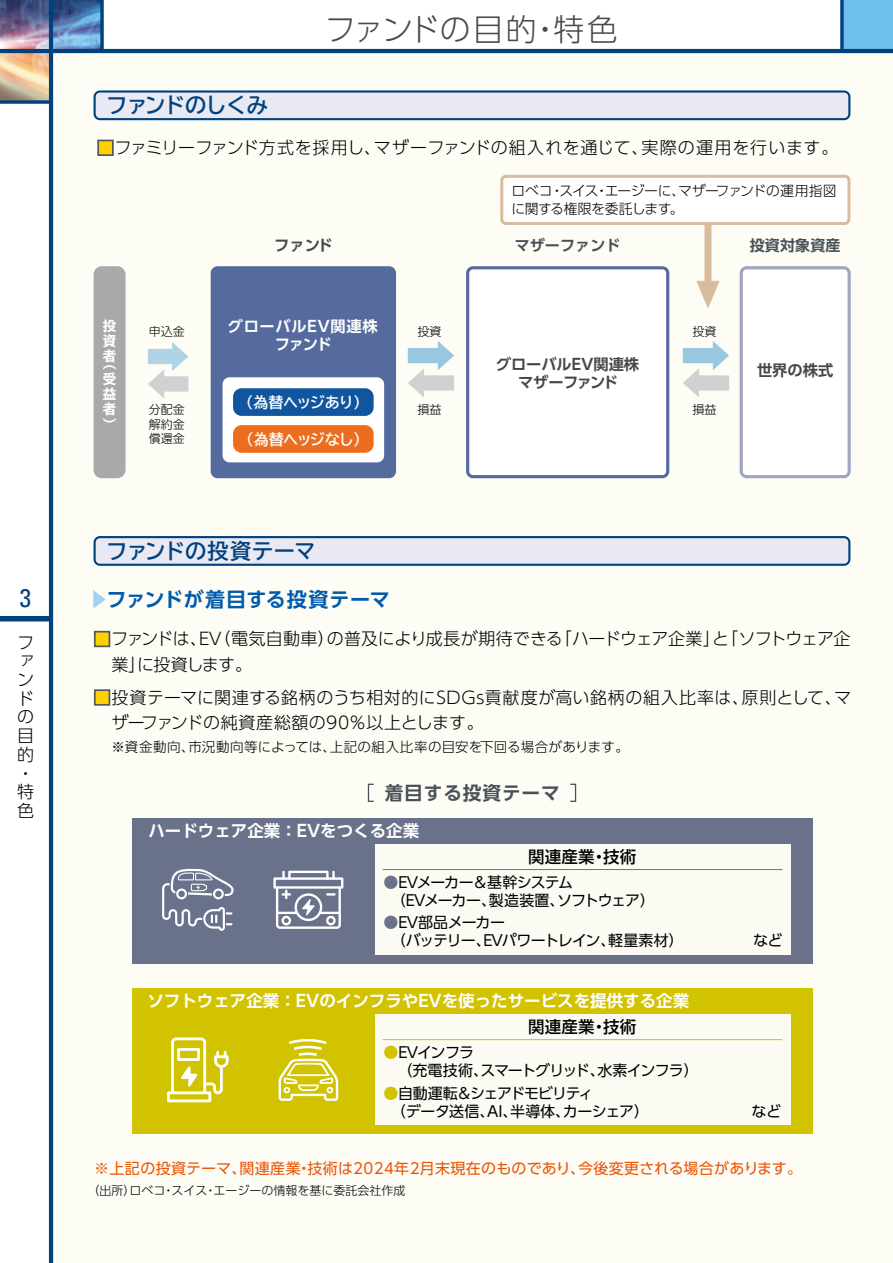
<style>
.page{position:relative;width:893px;height:1263px;background:#fff}
.page>*{position:absolute;margin:0;border:0;box-sizing:border-box;transform-origin:0 0}
.t1{font:300 30.9px "UD Shin Go Pro";letter-spacing:.005em;color:#4c4948}
.t2{font:condensed 25.5px "Univers";color:#00417e}
.t3{font:700 21.3px "TBUD Go Std";color:#00417e}
.t4{font:700 21.3px "TBUD Go Std";letter-spacing:-.03em;color:#00417e}
.t5{font:700 20.1px "UD Shin Go Pro De";letter-spacing:.03em;color:#005bac}
.t6{font:700 18.75px "UD Shin Go Pro De";letter-spacing:.045em;color:#485157}
.t7{font:300 16.95px/18.8px "UD Shin Go Pro";letter-spacing:.01em;color:#000}
.t8{font:300 16.95px/25.5px "UD Shin Go Pro";letter-spacing:-.035em;color:#000}
.t9{font:700 16.5px "UD Shin Go Pro De";color:#fff}
.t10{font:500 16.5px "UD Shin Go Pro";letter-spacing:.015em;color:#000}
.t11{font:700 15.3px/18.3px "UD Shin Go Pro De";letter-spacing:-.005em;color:#494645;text-align:center}
.t12{font:700 15.3px/18.3px "UD Shin Go Pro De";letter-spacing:-.005em;color:#fff;text-align:center}
.t13{font:15px/18px "UD Shin Go Pro";letter-spacing:-.06em;color:#000}
.t14{font:15px "UD Shin Go Pro";letter-spacing:.025em;color:#ea5504}
.t15{font:700 15px "TBUD Go Std";letter-spacing:-.04em;color:#fff}
.t16{font:700 15px "UD Shin Go Pro De";letter-spacing:.01em;color:#485157}
.t17{font:300 13.8px/18.6px "UD Shin Go Pro";letter-spacing:-.03em;color:#000}
.t18{font:300 13.5px "UD Shin Go Pro";letter-spacing:.015em;color:#000}
.t19{font:700 expanded 13.5px/14.9px "TBUD Go Std";color:#fff;text-align:justify}
.t20{font:300 12px/14.4px "UD Shin Go Pro";color:#000;text-align:justify}
.s1{font-weight:500;color:#fdd000}
.s2{color:#a0d2f2}
.s3{color:#fdd000}
.s4{color:#6a728b}
.s5{color:#d2c300}
</style>
<div class="page">
<img style="left:0;top:0;width:49px;height:49px">
<svg style="left:53px;top:0;width:47px;height:49px;background:#5884b7"></svg>
<svg style="left:0;top:53px;width:49px;height:47px;background:#e1c299"></svg>
<div style="left:51px;top:49px;width:842px;height:1214px;background:#fdfcf5"></div>
<div style="left:842px;top:0;width:51px;height:51px;background:#6fc0ec"></div>
<svg style="left:840px;top:0;width:4px;height:49px"></svg>
<div style="left:0;top:616px;width:51px;height:5px;background:#00417e"></div>
<hr style="left:49px;top:0;width:4px;height:1263px;background:#00417e">
<hr style="left:0;top:49px;width:893px;height:4px;background:#00417e">
<svg style="left:0;top:100px;width:49px;height:4px"></svg>
<svg style="left:100px;top:0;width:4px;height:49px"></svg>
<div style="left:211px;top:266px;width:185px;height:212px;background:#556b9d;border-radius:7px"></div>
<svg style="left:94px;top:90px;width:756px;height:30px;background:#c8d2e1"></svg>
<svg style="left:94px;top:536px;width:756px;height:30px;background:#c6d0e1"></svg>
<div style="left:97px;top:140px;width:17px;height:16px;border:2px solid #595757"></div>
<div style="left:94px;top:266px;width:32px;height:212px;background:#a8a9a9"></div>
<svg style="left:740px;top:266px;width:111px;height:212px"></svg>
<div style="left:223px;top:377px;width:161px;height:85px;background:#fff;border-radius:7px"></div>
<div style="left:466px;top:266px;width:203px;height:212px;background:#fff"></div>
<svg style="left:148px;top:342px;width:40px;height:56px"></svg>
<svg style="left:683px;top:341px;width:46px;height:56px"></svg>
<svg style="left:408px;top:341px;width:46px;height:56px"></svg>
<div style="left:233px;top:388px;width:141px;height:28px;background:#11559e;border-radius:9px"></div>
<div style="left:233px;top:425px;width:141px;height:28px;background:#ed6d1f;border-radius:9px"></div>
<div style="left:705px;top:200px;width:6px;height:84px;background:#d9bb9e"></div>
<div style="left:502px;top:176px;width:347px;height:47px;background:#fff;border-radius:4px"></div>
<div style="left:500px;top:175px;width:350px;height:50px;border:3px solid #d9bb9e;border-radius:4px"></div>
<svg style="left:696px;top:281px;width:24px;height:27px"></svg>
<div style="left:368px;top:784px;width:6px;height:18px;border:1px solid #485157"></div>
<div style="left:570px;top:784px;width:6px;height:18px;border:1px solid #485157"></div>
<div style="left:94px;top:631px;width:16px;height:16px;border:2px solid #595757"></div>
<div style="left:94px;top:689px;width:16px;height:17px;border:2px solid #595757"></div>
<div style="left:132px;top:818px;width:680px;height:146px;background:#6a728b"></div>
<div style="left:132px;top:988px;width:680px;height:146px;background:#d2c300"></div>
<svg style="left:162px;top:868px;width:72px;height:63px"></svg>
<div style="left:273px;top:877px;width:70px;height:12px;border:2px solid #fff"></div>
<div style="left:288px;top:871px;width:41px;height:9px;border:2px solid #fff"></div>
<svg style="left:282px;top:872px;width:3px;height:6px"></svg>
<svg style="left:332px;top:872px;width:3px;height:6px"></svg>
<svg style="left:275px;top:885px;width:67px;height:44px"></svg>
<div style="left:375px;top:844px;width:415px;height:111px;background:#fcfbf3"></div>
<hr style="left:383px;top:869px;width:399px;height:1px;background:#6a728b">
<svg style="left:279px;top:1039px;width:59px;height:62px"></svg>
<div style="left:167px;top:1091px;width:44px;height:11px;border:3px solid #fff"></div>
<svg style="left:170px;top:1037px;width:59px;height:59px"></svg>
<div style="left:375px;top:1014px;width:415px;height:111px;background:#fcfbf3"></div>
<hr style="left:383px;top:1039px;width:399px;height:1px;background:#d2c300">
<hr style="left:892px;top:0;width:1px;height:51px;background:#0068b7">
<h2 class="t2" style="left:20px;top:582px;width:13px">3</h2>
<p class="t7" style="left:17px;top:632px;width:18px">ファンドの目的・特色</p>
<h3 class="t4" style="left:106px;top:88px;width:163px">ファンドのしくみ</h3>
<h1 class="t1" style="left:325px;top:4px;width:295px">ファンドの目的・特色</h1>
<p class="t7" style="left:97px;top:138px;width:743px"><span class="s1">■</span>ファミリーファンド方式を採用し、マザーファンドの組入れを通じて、実際の運用を行います。</p>
<p class="t17" style="left:511px;top:181px;width:327px">ロべコ・スイス・エージーに、マザーファンドの運用指図に関する権限を委託します。</p>
<p class="t11" style="left:274px;top:236px;width:60px">ファンド</p>
<p class="t16" style="left:515px;top:233px;width:107px">マザーファンド</p>
<p class="t16" style="left:750px;top:233px;width:92px">投資対象資産</p>
<p class="t12" style="left:228px;top:316px;width:151px">グローバルＥＶ関連株ファンド</p>
<p class="t19" style="left:103px;top:319px;width:15px">投資者</p>
<p class="t19" style="left:103px;top:357px;width:15px">（受益者）</p>
<p class="t11" style="left:496px;top:354px;width:145px">グローバルＥＶ関連株マザーファンド</p>
<p class="t20" style="left:149px;top:324px;width:37px">申込金</p>
<p class="t20" style="left:417px;top:324px;width:25px">投資</p>
<p class="t15" style="left:238px;top:390px;width:131px">（為替ヘッジあり）</p>
<p class="t20" style="left:149px;top:402px;width:37px">分配金解約金償還金</p>
<p class="t20" style="left:417px;top:402px;width:25px">損益</p>
<p class="t15" style="left:239px;top:427px;width:131px">（為替ヘッジなし）</p>
<h3 class="t3" style="left:106px;top:534px;width:211px">ファンドの投資テーマ</h3>
<h3 class="t5" style="left:89px;top:583px;width:302px"><span class="s2">▶</span>ファンドが着目する投資テーマ</h3>
<p class="t20" style="left:692px;top:324px;width:25px">投資</p>
<p class="t20" style="left:692px;top:402px;width:25px">損益</p>
<p class="t11" style="left:757px;top:361px;width:78px">世界の株式</p>
<p class="t8" style="left:112px;top:626px;width:740px;text-indent:-18px"><span class="s3">■</span>ファンドは、EV（電気自動車）の普及により成長が期待できる「ハードウェア企業」と「ソフトウェア企業」に投資します。</p>
<p class="t7" style="left:112px;top:684px;width:741px;line-height:25.5px;text-indent:-18px"><span class="s3">■</span>投資テーマに関連する銘柄のうち相対的にSDGs貢献度が高い銘柄の組入比率は、原則として、マザーファンドの純資産総額の90％以上とします。</p>
<p class="t18" style="left:112px;top:736px;width:519px">※資金動向、市況動向等によっては、上記の組入比率の目安を下回る場合があります。</p>
<p class="t6" style="left:385px;top:778px;width:177px">着目する投資テーマ</p>
<p class="t9" style="left:148px;top:817px;width:272px">ハードウェア企業：EVをつくる企業</p>
<p class="t10" style="left:528px;top:843px;width:110px">関連産業・技術</p>
<p class="t13" style="left:383px;top:873px;width:273px"><span class="s4">●</span>EVメーカー＆基幹システム<br>　（EVメーカー、製造装置、ソフトウェア）</p>
<p class="t13" style="left:383px;top:913px;width:302px"><span class="s4">●</span>EV部品メーカー<br>　（バッテリー、EVパワートレイン、軽量素材）</p>
<p class="t9" style="left:147px;top:987px;width:543px">ソフトウェア企業：EVのインフラやEVを使ったサービスを提供する企業</p>
<p class="t10" style="left:528px;top:1013px;width:110px">関連産業・技術</p>
<p class="t13" style="left:397px;top:1043px;width:303px;text-indent:-14px"><span class="s5">●</span>EVインフラ<br>（充電技術、スマートグリッド、水素インフラ）</p>
<p class="t13" style="left:383px;top:1083px;width:267px"><span class="s5">●</span>自動運転＆シェアドモビリティ<br>　（データ送信、AI、半導体、カーシェア）</p>
<p class="t13" style="left:753px;top:931px;width:31px">など</p>
<p class="t13" style="left:752px;top:1101px;width:31px">など</p>
<p class="t14" style="left:94px;top:1156px;width:709px">※上記の投資テーマ、関連産業・技術は2024年2月末現在のものであり、今後変更される場合があります。</p>
<p class="t20" style="left:88px;top:1183px;width:320px">（出所）ロベコ・スイス・エージーの情報を基に委託会社作成</p>
</div>
